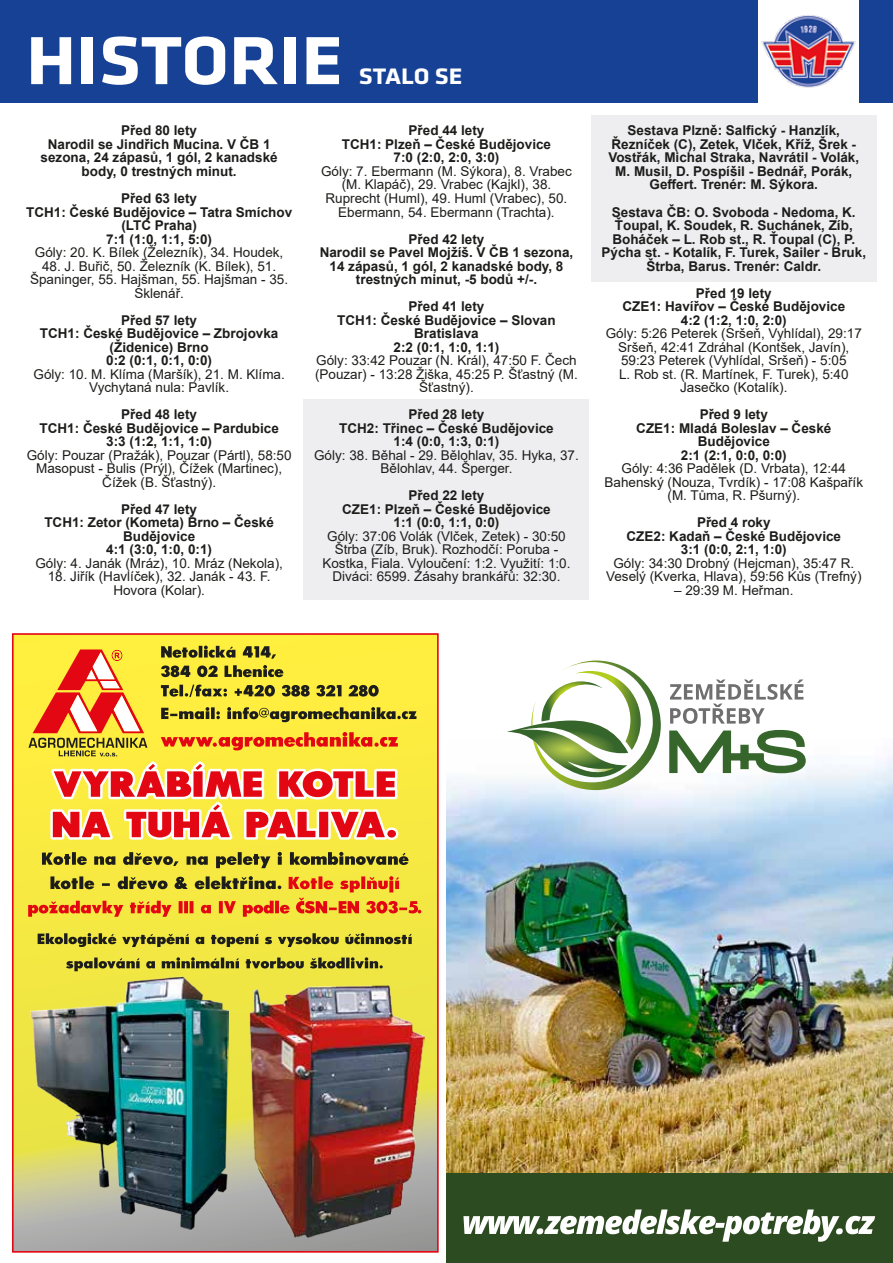
<style>
.page{position:relative;width:893px;height:1263px;background:#fff}
.page>*{position:absolute;margin:0;border:0;box-sizing:border-box;transform-origin:0 0}
.t1{font:700 70.5px "Klavika";color:#fff;scale:1.1 1}
.t2{font:700 23.25px "Klavika";color:#fff;scale:1.1 1}
.t3{font:700 13.5px/13.5px "Arial";color:#1d1d1b;text-align:center}
.t4{font:13.5px/13.5px "Arial";color:#1d1d1b;text-align:center}
</style>
<div class="page">
<div style="left:591px;top:115px;width:286px;height:166px;background:#eeeef0"></div>
<div style="left:303px;top:399px;width:286px;height:201px;background:#eeeef0"></div>
<div style="left:0;top:0;width:757px;height:102px;background:#164194"></div>
<div style="left:859px;top:0;width:34px;height:102px;background:#164194"></div>
<img style="left:761px;top:15px;width:95px;height:73px">
<img style="left:446px;top:754px;width:447px;height:419px">
<div style="left:446px;top:1173px;width:447px;height:90px;background:#2d4b21"></div>
<svg style="left:463px;top:1209px;width:412px;height:33px"></svg>
<svg style="left:507px;top:660px;width:154px;height:130px"></svg>
<svg style="left:668px;top:679px;width:139px;height:96px"></svg>
<svg style="left:15px;top:636px;width:421px;height:613px;background:#e6dc55"></svg>
<div style="left:12px;top:633px;width:427px;height:619px;border:2px solid #e30613"></div>
<svg style="left:42px;top:852px;width:366px;height:16px;background:#a9a033"></svg>
<svg style="left:28px;top:876px;width:393px;height:41px;background:#e0ab35"></svg>
<svg style="left:38px;top:933px;width:374px;height:14px;background:#a59e34"></svg>
<svg style="left:66px;top:957px;width:317px;height:14px;background:#a39d34"></svg>
<svg style="left:28px;top:645px;width:388px;height:195px;background:#eab248"></svg>
<img style="left:30px;top:977px;width:198px;height:252px">
<img style="left:250px;top:985px;width:174px;height:253px">
<h1 class="t1" style="left:26px;top:22px;width:289px">HISTORIE</h1>
<h2 class="t2" style="left:359px;top:63px;width:96px">STALO SE</h2>
<p class="t3" style="left:41px;top:124px;width:239px">Před 80 lety<br>Narodil se Jindřich Mucina. V ČB 1 sezona, 24 zápasů, 1 gól, 2 kanadské body, 0 trestných minut.</p>
<p class="t3" style="left:26px;top:192px;width:268px">Před 63 lety<br>TCH1: České Budějovice – Tatra Smíchov (LTC Praha)<br>7:1 (1:0, 1:1, 5:0)</p>
<p class="t4" style="left:35px;top:245px;width:250px">Góly: 20. K. Bílek (Železník), 34. Houdek,</p>
<p class="t4" style="left:30px;top:259px;width:260px">48. J. Buřič, 50. Železník (K. Bílek), 51.<br>Španinger, 55. Hajšman, 55. Hajšman - 35.<br>Sklenář.</p>
<p class="t3" style="left:40px;top:313px;width:240px">Před 57 lety<br>TCH1: České Budějovice – Zbrojovka (Židenice) Brno<br>0:2 (0:1, 0:1, 0:0)</p>
<p class="t4" style="left:34px;top:367px;width:253px">Góly: 10. M. Klíma (Maršík), 21. M. Klíma.<br>Vychytaná nula: Pavlík.</p>
<p class="t3" style="left:39px;top:408px;width:241px">Před 48 lety<br>TCH1: České Budějovice – Pardubice<br>3:3 (1:2, 1:1, 1:0)</p>
<p class="t4" style="left:27px;top:448px;width:266px">Góly: Pouzar (Pražák), Pouzar (Pártl), 58:50<br>Masopust - Bulis (Prýl), Čížek (Martinec),<br>Čížek (B. Šťastný).</p>
<p class="t3" style="left:44px;top:502px;width:231px">Před 47 lety<br>TCH1: Zetor (Kometa) Brno – České<br>Budějovice<br>4:1 (3:0, 1:0, 0:1)</p>
<p class="t4" style="left:35px;top:556px;width:249px">Góly: 4. Janák (Mráz), 10. Mráz (Nekola),</p>
<p class="t4" style="left:48px;top:569px;width:224px">18. Jiřík (Havlíček), 32. Janák - 43. F.<br>Hovora (Kolar).</p>
<p class="t3" style="left:342px;top:124px;width:211px">Před 44 lety<br>TCH1: Plzeň – České Budějovice<br>7:0 (2:0, 2:0, 3:0)</p>
<p class="t4" style="left:321px;top:164px;width:252px">Góly: 7. Ebermann (M. Sýkora), 8. Vrabec (M. Klapáč), 29. Vrabec (Kajkl), 38.<br>Ruprecht (Huml), 49. Huml (Vrabec), 50.<br>Ebermann, 54. Ebermann (Trachta).</p>
<p class="t3" style="left:320px;top:232px;width:255px">Před 42 lety<br>Narodil se Pavel Mojžíš. V ČB 1 sezona,<br>14 zápasů, 1 gól, 2 kanadské body, 8 trestných minut, -5 bodů +/-.</p>
<p class="t3" style="left:337px;top:300px;width:220px">Před 41 lety<br>TCH1: České Budějovice – Slovan<br>Bratislava<br>2:2 (0:1, 1:0, 1:1)</p>
<p class="t4" style="left:315px;top:353px;width:264px">Góly: 33:42 Pouzar (N. Král), 47:50 F. Čech (Pouzar) - 13:28 Žiška, 45:25 P. Šťastný (M.<br>Šťastný).</p>
<p class="t3" style="left:339px;top:408px;width:216px">Před 28 lety<br>TCH2: Třinec – České Budějovice<br>1:4 (0:0, 1:3, 0:1)</p>
<p class="t4" style="left:314px;top:448px;width:266px">Góly: 38. Běhal - 29. Bělohlav, 35. Hyka, 37.<br>Bělohlav, 44. Šperger.</p>
<p class="t3" style="left:342px;top:489px;width:210px">Před 22 lety<br>CZE1: Plzeň – České Budějovice<br>1:1 (0:0, 1:1, 0:0)</p>
<p class="t4" style="left:322px;top:529px;width:250px">Góly: 37:06 Volák (Vlček, Zetek) - 30:50<br>Štrba (Zíb, Bruk). Rozhodčí: Poruba - Kostka, Fiala. Vyloučení: 1:2. Využití: 1:0.<br>Diváci: 6599. Zásahy brankářů: 32:30.</p>
<p class="t3" style="left:608px;top:124px;width:252px">Sestava Plzně: Salfický - Hanzlík, Řezníček (C), Zetek, Vlček, Kříž, Šrek - Vostřák, Michal Straka, Navrátil - Volák, M. Musil, D. Pospíšil - Bednář, Porák, Geffert. Trenér: M. Sýkora.</p>
<p class="t3" style="left:601px;top:205px;width:266px">Sestava ČB: O. Svoboda - Nedoma, K.<br>Ťoupal, K. Soudek, R. Suchánek, Zíb, Boháček – L. Rob st., R. Ťoupal (C), P.<br>Pýcha st. - Kotalík, F. Turek, Sailer - Bruk, Štrba, Barus. Trenér: Caldr.</p>
<p class="t3" style="left:622px;top:286px;width:224px">Před 19 lety<br>CZE1: Havířov – České Budějovice<br>4:2 (1:2, 1:0, 2:0)</p>
<p class="t4" style="left:606px;top:326px;width:258px">Góly: 5:26 Peterek (Sršeň, Vyhlídal), 29:17<br>Sršeň, 42:41 Zdráhal (Kontšek, Javín), 59:23 Peterek (Vyhlídal, Sršeň) - 5:05<br>L. Rob st. (R. Martínek, F. Turek), 5:40<br>Jasečko (Kotalík).</p>
<p class="t3" style="left:636px;top:408px;width:197px">Před 9 lety<br>CZE1: Mladá Boleslav – České<br>Budějovice<br>2:1 (2:1, 0:0, 0:0)</p>
<p class="t4" style="left:604px;top:461px;width:260px">Góly: 4:36 Padělek (D. Vrbata), 12:44<br>Bahenský (Nouza, Tvrdík) - 17:08 Kašpařík (M. Tůma, R. Pšurný).</p>
<p class="t3" style="left:626px;top:516px;width:216px">Před 4 roky<br>CZE2: Kadaň – České Budějovice<br>3:1 (0:0, 2:1, 1:0)</p>
<p class="t4" style="left:606px;top:556px;width:257px">Góly: 34:30 Drobný (Hejcman), 35:47 R.<br>Veselý (Kverka, Hlava), 59:56 Kůs (Trefný)</p>
<p class="t4" style="left:674px;top:583px;width:121px">– 29:39 M. Heřman.</p>
</div>
